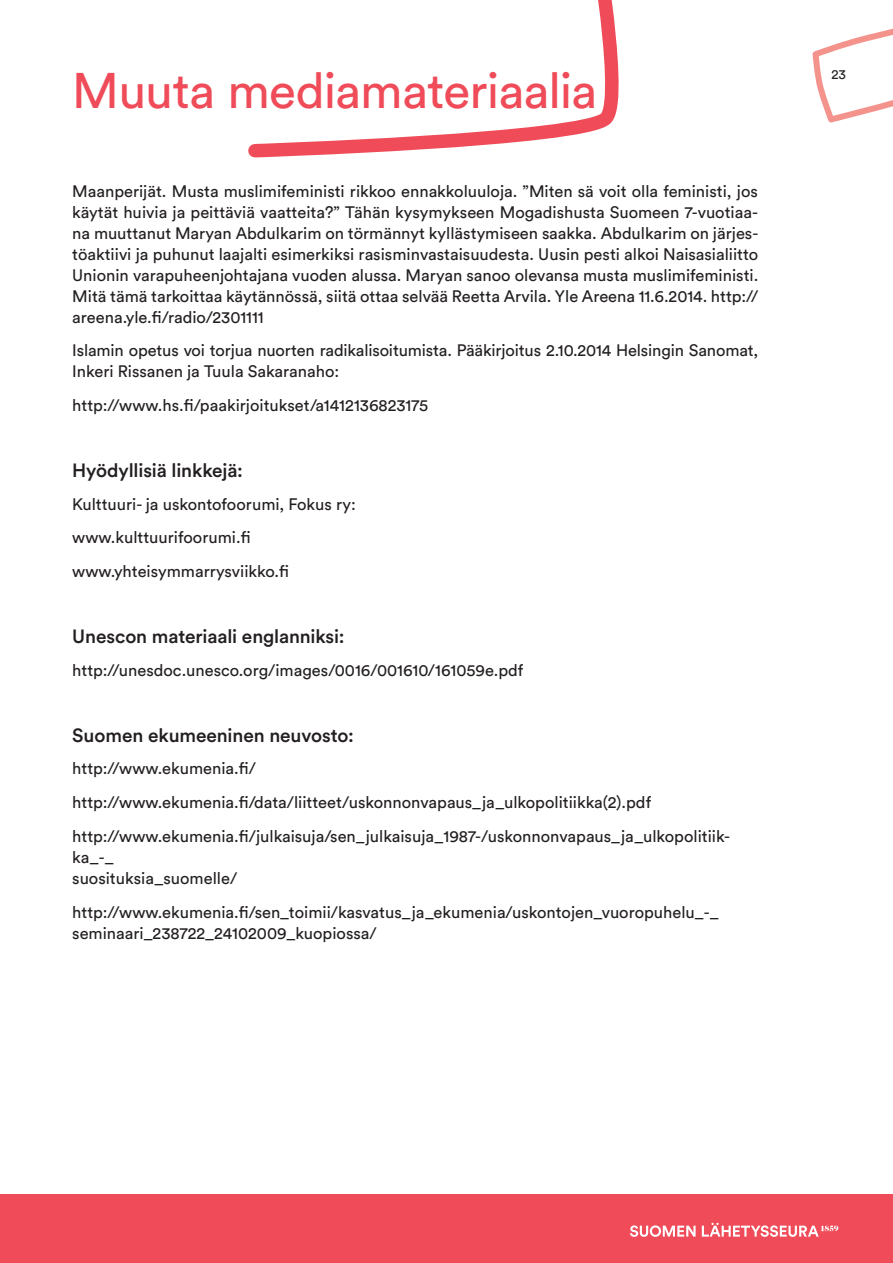
<style>
.page{position:relative;width:893px;height:1263px;background:#fff}
.page>*{position:absolute;margin:0;border:0;box-sizing:border-box;transform-origin:0 0}
.t1{font:49.5px "Circular Std";letter-spacing:-.015em;color:#ef4b58}
.t2{font:500 19.05px "Circular Std";letter-spacing:-.005em;color:#231f20}
.t3{font:16.5px/21px "Circular Std";color:#231f20}
.t4{font:13.5px "Circular Std";color:#231f20}
</style>
<div class="page">
<div style="left:0;top:1194px;width:893px;height:69px;background:#ef4b58"></div>
<svg style="left:812px;top:28px;width:81px;height:95px"></svg>
<svg style="left:630px;top:1225px;width:66px;height:12px"></svg>
<svg style="left:702px;top:1223px;width:136px;height:14px"></svg>
<svg style="left:248px;top:0;width:371px;height:158px"></svg>
<h1 class="t1" style="left:72px;top:61px;width:526px">Muuta mediamateriaalia</h1>
<p class="t3" style="left:72px;top:180px;width:688px;text-align:justify">Maanperijät. Musta muslimifeministi rikkoo ennakkoluuloja. ”Miten sä voit olla feministi, jos käytät huivia ja peittäviä vaatteita?” Tähän kysymykseen Mogadishusta Suomeen 7-vuotiaa&shy;na muuttanut Maryan Abdulkarim on törmännyt kyllästymiseen saakka. Abdulkarim on järjes&shy;töaktiivi ja puhunut laajalti esimerkiksi rasisminvastaisuudesta. Uusin pesti alkoi Naisasialiitto Unionin varapuheenjohtajana vuoden alussa. Maryan sanoo olevansa musta muslimifeministi.<br>Mitä tämä tarkoittaa käytännössä, siitä ottaa selvää Reetta Arvila. Yle Areena 11.6.2014. http:// areena.yle.fi/radio/2301111</p>
<p class="t3" style="left:72px;top:340px;width:688px">Islamin opetus voi torjua nuorten radikalisoitumista. Pääkirjoitus 2.10.2014 Helsingin Sanomat,<br>Inkeri Rissanen ja Tuula Sakaranaho:</p>
<p class="t3" style="left:72px;top:395px;width:357px">http://www.hs.fi/paakirjoitukset/a1412136823175</p>
<p class="t2" style="left:72px;top:458px;width:172px">Hyödyllisiä linkkejä:</p>
<p class="t3" style="left:72px;top:487px;width:285px;line-height:33.8px">Kulttuuri- ja uskontofoorumi, Fokus ry: www.kulttuurifoorumi.fi www.yhteisymmarrysviikko.fi</p>
<p class="t2" style="left:72px;top:624px;width:274px">Unescon materiaali englanniksi:</p>
<p class="t3" style="left:72px;top:659px;width:453px">http://unesdoc.unesco.org/images/0016/001610/161059e.pdf</p>
<p class="t2" style="left:72px;top:723px;width:283px">Suomen ekumeeninen neuvosto:</p>
<p class="t3" style="left:72px;top:751px;width:659px;line-height:33.8px">http://www.ekumenia.fi/ http://www.ekumenia.fi/data/liitteet/uskonnonvapaus_ja_ulkopolitiikka(2).pdf http://www.ekumenia.fi/julkaisuja/sen_julkaisuja_1987-/uskonnonvapaus_ja_ulkopolitiik-</p>
<p class="t3" style="left:72px;top:846px;width:166px">ka_-_ suosituksia_suomelle/</p>
<p class="t3" style="left:72px;top:901px;width:648px">http://www.ekumenia.fi/sen_toimii/kasvatus_ja_ekumenia/uskontojen_vuoropuhelu_-_ seminaari_238722_24102009_kuopiossa/</p>
<p class="t4" style="left:831px;top:66px;width:16px">23</p>
</div>
